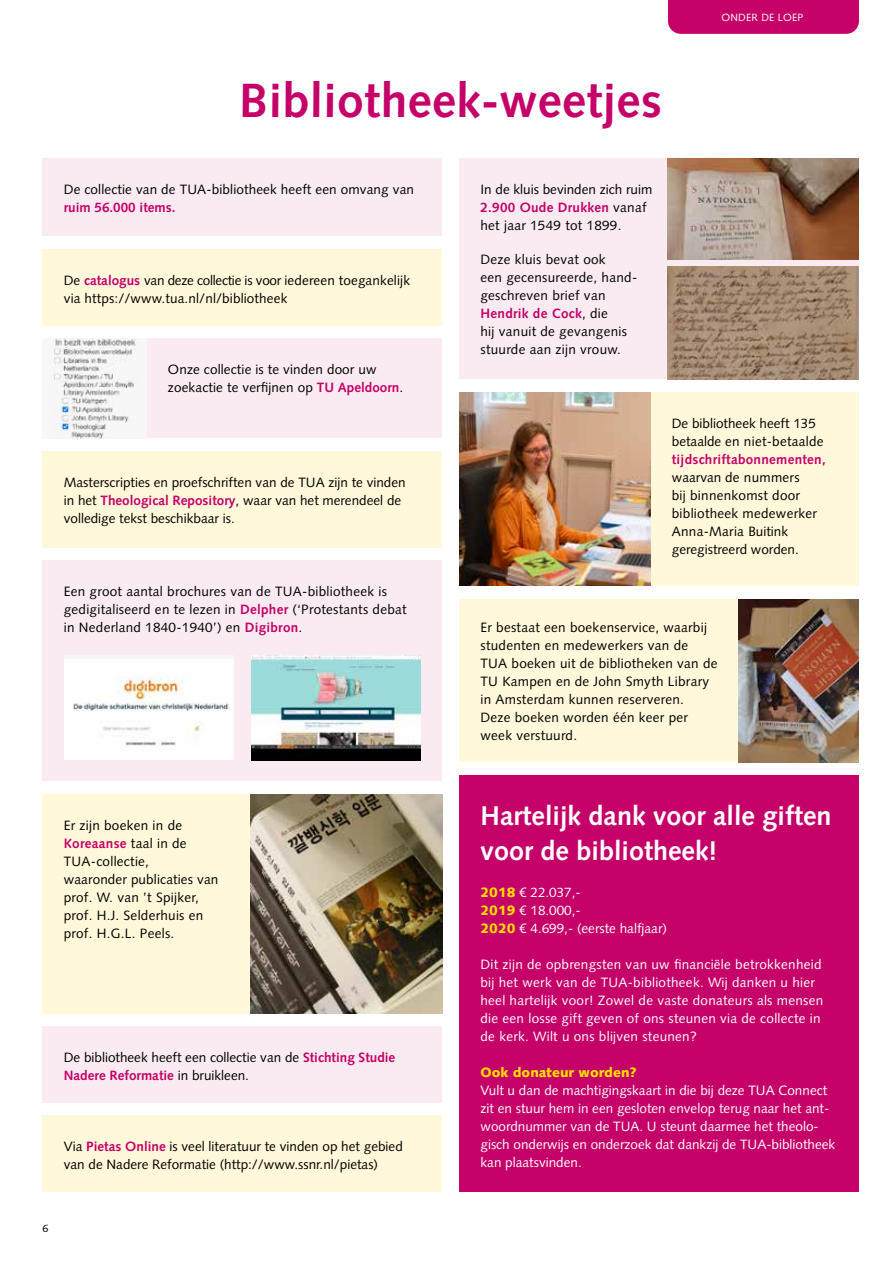
<style>
.page{position:relative;width:893px;height:1263px;background:#fff}
.page>*{position:absolute;margin:0;border:0;box-sizing:border-box;transform-origin:0 0}
.t1{font:700 48px "Syntax LT Std";letter-spacing:.01em;color:#c50068}
.t2{font:700 27px/34.5px "Syntax LT Std";color:#fff}
.t3{font:13.5px/18px "Syntax LT Std";letter-spacing:.02em;color:#000}
.t4{font:13.5px/18px "Syntax LT Std";color:#000}
.t5{font:13.5px/18px "Syntax LT Std";color:#fff}
.t6{font:13.5px/18px "Syntax LT Std";letter-spacing:.02em;color:#fff}
.t7{font:700 13.5px "Syntax LT Std";letter-spacing:.02em;color:#c50068}
.t8{font:900 13.5px "Syntax LT Std";color:#fd0}
.t9{font:700 13.5px "Syntax LT Std";color:#c50068}
.t10{font:10.5px "Syntax LT Std";letter-spacing:.02em;color:#fff}
.t11{font:10.5px "Syntax LT Std";color:#000}
.s1{font-weight:700;color:#c50068}
.s2{font-weight:900;color:#fd0}
</style>
<div class="page">
<hr style="left:892px;top:0;width:1px;height:675px;background:#f9ebf1">
<div style="left:668px;top:0;width:191px;height:34px;background:#c50068"></div>
<div style="left:43px;top:158px;width:399px;height:78px;background:#f9ebf1"></div>
<div style="left:43px;top:338px;width:399px;height:100px;background:#f9ebf1"></div>
<div style="left:43px;top:560px;width:399px;height:221px;background:#f9ebf1"></div>
<div style="left:43px;top:1115px;width:399px;height:77px;background:#fff8da"></div>
<div style="left:43px;top:249px;width:399px;height:76px;background:#fff8da"></div>
<div style="left:43px;top:451px;width:399px;height:97px;background:#fff8da"></div>
<img style="left:251px;top:656px;width:169px;height:104px">
<div style="left:65px;top:656px;width:169px;height:104px;background:#fefefe"></div>
<img style="left:73px;top:678px;width:156px;height:68px">
<div style="left:459px;top:600px;width:400px;height:162px;background:#fff8da"></div>
<div style="left:459px;top:392px;width:400px;height:194px;background:#fff8da"></div>
<div style="left:459px;top:775px;width:400px;height:417px;background:#c50068"></div>
<img style="left:459px;top:392px;width:192px;height:194px">
<div style="left:43px;top:338px;width:104px;height:100px;background:#f7f7f7"></div>
<img style="left:53px;top:338px;width:83px;height:100px">
<img style="left:738px;top:600px;width:121px;height:162px">
<div style="left:459px;top:158px;width:400px;height:221px;background:#f9ebf1"></div>
<img style="left:668px;top:266px;width:191px;height:113px">
<img style="left:668px;top:158px;width:191px;height:102px">
<div style="left:43px;top:794px;width:399px;height:219px;background:#fff8da"></div>
<img style="left:251px;top:794px;width:191px;height:219px">
<div style="left:43px;top:1026px;width:399px;height:77px;background:#f9ebf1"></div>
<p class="t10" style="left:722px;top:11px;width:83px">ONDER DE LOEP</p>
<h1 class="t1" style="left:239px;top:73px;width:424px">Bibliotheek-weetjes</h1>
<p class="t3" style="left:64px;top:180px;width:352px">De collectie van de TUA-bibliotheek heeft een omvang van</p>
<p class="t9" style="left:64px;top:200px;width:113px">ruim 56.000 items.</p>
<p class="t3" style="left:64px;top:271px;width:348px">De <span class="s1">catalogus</span> van deze collectie is voor iedereen toegankelijk via https://www.tua.nl/nl/bibliotheek</p>
<p class="t3" style="left:168px;top:360px;width:237px">Onze collectie is te vinden door uw zoekactie te verfijnen op <span class="s1">TU Apeldoorn</span>.</p>
<p class="t4" style="left:64px;top:473px;width:343px">Masterscripties en proefschriften van de TUA zijn te vinden in het <span class="s1">Theological Repository</span>, waar van het merendeel de volledige tekst beschikbaar is.</p>
<p class="t4" style="left:480px;top:180px;width:173px">In de kluis bevinden zich ruim<br><span class="s1">2.900 Oude Drukken</span> vanaf het jaar 1549 tot 1899.</p>
<p class="t3" style="left:480px;top:250px;width:158px">Deze kluis bevat ook<br>een gecensureerde, hand&shy;geschreven brief van<br><span class="s1">Hendrik de Cock</span>, die<br>hij vanuit de gevangenis stuurde aan zijn vrouw.</p>
<p class="t4" style="left:672px;top:414px;width:153px">De bibliotheek heeft 135 betaalde en niet-betaalde</p>
<p class="t7" style="left:672px;top:451px;width:155px">tijdschriftabonnementen,</p>
<p class="t3" style="left:672px;top:468px;width:147px">waarvan de nummers<br>bij binnenkomst door bibliotheek medewerker<br>Anna-Maria Buitink geregistreerd worden.</p>
<p class="t3" style="left:64px;top:582px;width:344px">Een groot aantal brochures van de TUA-bibliotheek is gedigitaliseerd en te lezen in <span class="s1">Delpher</span> (‘Protestants debat in Nederland 1840-1940’) en <span class="s1">Digibron</span>.</p>
<p class="t3" style="left:480px;top:619px;width:239px">Er bestaat een boekenservice, waarbij studenten en medewerkers van de<br>TUA boeken uit de bibliotheken van de<br>TU Kampen en de John Smyth Library in Amsterdam kunnen reserveren.<br>Deze boeken worden één keer per week verstuurd.</p>
<p class="t3" style="left:64px;top:816px;width:156px">Er zijn boeken in de<br><span class="s1">Koreaanse</span> taal in de<br>TUA-collectie,<br>waaronder publicaties van prof. W. van ’t Spijker, prof. H.J. Selderhuis en prof. H.G.L. Peels.</p>
<p class="t4" style="left:64px;top:1048px;width:333px">De bibliotheek heeft een collectie van de <span class="s1">Stichting Studie<br>Nadere Reformatie</span> in bruikleen.</p>
<p class="t4" style="left:64px;top:1137px;width:341px">Via <span class="s1">Pietas Online</span> is veel literatuur te vinden op het gebied van de Nadere Reformatie (http://www.ssnr.nl/pietas)</p>
<p class="t11" style="left:43px;top:1222px;width:7px">6</p>
<h2 class="t2" style="left:480px;top:799px;width:353px">Hartelijk dank voor alle giften voor de bibliotheek!</h2>
<p class="t5" style="left:480px;top:883px;width:188px"><span class="s2">2018</span> € 22.037,-<br><span class="s2">2019</span> € 18.000,-<br><span class="s2">2020</span> € 4.699,- (eerste halfjaar)</p>
<p class="t6" style="left:480px;top:955px;width:344px">Dit zijn de opbrengsten van uw financiële betrokkenheid bij het werk van de TUA-bibliotheek. Wij danken u hier heel hartelijk voor! Zowel de vaste donateurs als mensen die een losse gift geven of ons steunen via de collecte in de kerk. Wilt u ons blijven steunen?</p>
<p class="t8" style="left:480px;top:1064px;width:158px">Ook donateur worden?</p>
<p class="t5" style="left:480px;top:1081px;width:356px">Vult u dan de machtigingskaart in die bij deze TUA Connect zit en stuur hem in een gesloten envelop terug naar het ant&shy;woordnummer van de TUA. U steunt daarmee het theolo&shy;gisch onderwijs en onderzoek dat dankzij de TUA-bibliotheek kan plaatsvinden.</p>
</div>
